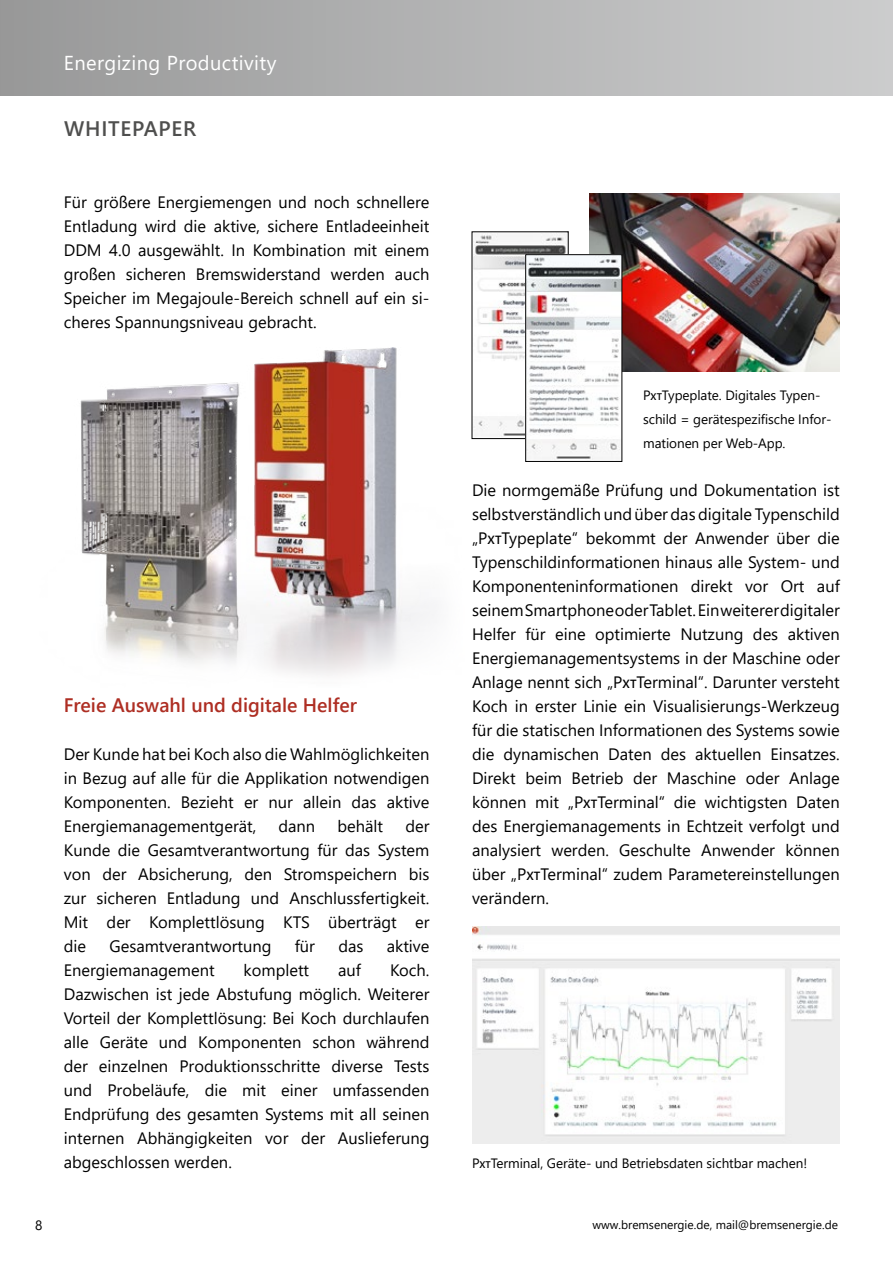
<style>
.page{position:relative;width:893px;height:1263px;background:#fff}
.page>*{position:absolute;margin:0;border:0;box-sizing:border-box;transform-origin:0 0}
.t1{font:600 21px "Segoe UI";letter-spacing:.035em;color:#4f4f4e}
.t2{font:20.1px "Segoe UI";letter-spacing:.02em;color:#fff}
.t3{font:600 19.5px "Segoe UI";color:#ae2e23}
.t4{font:16.5px/24px "Segoe UI";color:#000;text-align:justify}
.t5{font:13.5px/24px "Segoe UI";letter-spacing:-.005em;color:#000}
.t6{font:12px "Segoe UI";color:#000}
.s1{font-weight:600;font-size:9.6px}
.s2{font-weight:600;font-size:11.85px}
</style>
<div class="page">
<div style="left:0;top:0;width:893px;height:96px;background:linear-gradient(to right,#989999,#cccdce)"></div>
<img style="left:80px;top:347px;width:354px;height:329px">
<img style="left:589px;top:194px;width:251px;height:177px">
<img style="left:474px;top:233px;width:93px;height:204px">
<img style="left:527px;top:256px;width:93px;height:204px">
<div style="left:525px;top:254px;width:97px;height:208px;border:1px solid #000"></div>
<img style="left:472px;top:927px;width:368px;height:217px">
<p class="t2" style="left:64px;top:44px;width:214px">Energizing Productivity</p>
<p class="t1" style="left:64px;top:109px;width:134px">WHITEPAPER</p>
<p class="t4" style="left:64px;top:188px;width:367px">Für größere Energiemengen und noch schnellere Entladung wird die aktive, sichere Entladeeinheit DDM 4.0 ausgewählt. In Kombination mit einem großen sicheren Bremswiderstand werden auch Speicher im Megajoule-Bereich schnell auf ein si&shy;cheres Spannungsniveau gebracht.</p>
<p class="t3" style="left:64px;top:686px;width:295px">Freie Auswahl und digitale Helfer</p>
<p class="t4" style="left:64px;top:740px;width:367px">Der Kunde hat bei Koch also die Wahlmöglichkeiten in Bezug auf alle für die Applikation notwendigen Komponenten. Bezieht er nur allein das aktive Energiemanagementgerät,</p>
<p class="t4" style="left:64px;top:812px;width:367px;text-indent:342px">der Kunde die Gesamtverantwortung für das System von der Absicherung, den Stromspeichern bis zur sicheren Entladung und Anschlussfertigkeit.<br>Mit der Komplettlösung KTS überträgt er die</p>
<p class="t4" style="left:278px;top:812px;width:38px">dann</p>
<p class="t4" style="left:337px;top:812px;width:47px">behält</p>
<p class="t4" style="left:109px;top:933px;width:164px">Gesamtverantwortung</p>
<p class="t4" style="left:295px;top:933px;width:22px">für</p>
<p class="t4" style="left:338px;top:933px;width:27px">das</p>
<p class="t4" style="left:387px;top:933px;width:44px">aktive</p>
<p class="t4" style="left:64px;top:957px;width:152px">Energiemanagement</p>
<p class="t4" style="left:244px;top:957px;width:67px">komplett</p>
<p class="t4" style="left:338px;top:957px;width:24px">auf</p>
<p class="t4" style="left:64px;top:957px;width:367px;text-indent:326px">Koch.<br>Dazwischen ist jede Abstufung möglich. Weiterer Vorteil der Komplettlösung: Bei Koch durchlaufen alle Geräte und Komponenten schon während der einzelnen Produktionsschritte diverse Tests und Probeläufe, die mit einer umfassenden Endprüfung des gesamten Systems mit all seinen internen Abhängigkeiten vor der Auslieferung abgeschlossen werden.</p>
<p class="t5" style="left:643px;top:382px;width:190px">P<span class="s1">XT</span>Typeplate. Digitales Typen&shy;schild = gerätespezifische Infor&shy;mationen per Web-App.</p>
<p class="t4" style="left:472px;top:476px;width:369px">Die normgemäße Prüfung und Dokumentation ist selbstverständlich und über das digitale Typenschild „P<span class="s2">XT</span>Typeplate“ bekommt der Anwender über die Typenschildinformationen hinaus alle System- und Komponenteninformationen direkt vor Ort auf seinem Smartphone oder Tablet. Ein weiterer digitaler Helfer für eine optimierte Nutzung des aktiven Energiemanagementsystems in der Maschine oder Anlage nennt sich „P<span class="s2">XT</span>Terminal“. Darunter versteht Koch in erster Linie ein Visualisierungs-Werkzeug für die statischen Informationen des Systems sowie die dynamischen Daten des aktuellen Einsatzes.<br>Direkt beim Betrieb der Maschine oder Anlage können mit „P<span class="s2">XT</span>Terminal“ die wichtigsten Daten des Energiemanagements in Echtzeit verfolgt und analysiert werden. Geschulte Anwender können über „P<span class="s2">XT</span>Terminal“ zudem Parametereinstellungen verändern.</p>
<p class="t5" style="left:472px;top:1150px;width:337px">P<span class="s1">XT</span>Terminal, Geräte- und Betriebsdaten sichtbar machen!</p>
<p class="t5" style="left:35px;top:1212px;width:9px">8</p>
<p class="t6" style="left:592px;top:1213px;width:247px">www.bremsenergie.de, mail@bremsenergie.de</p>
</div>
